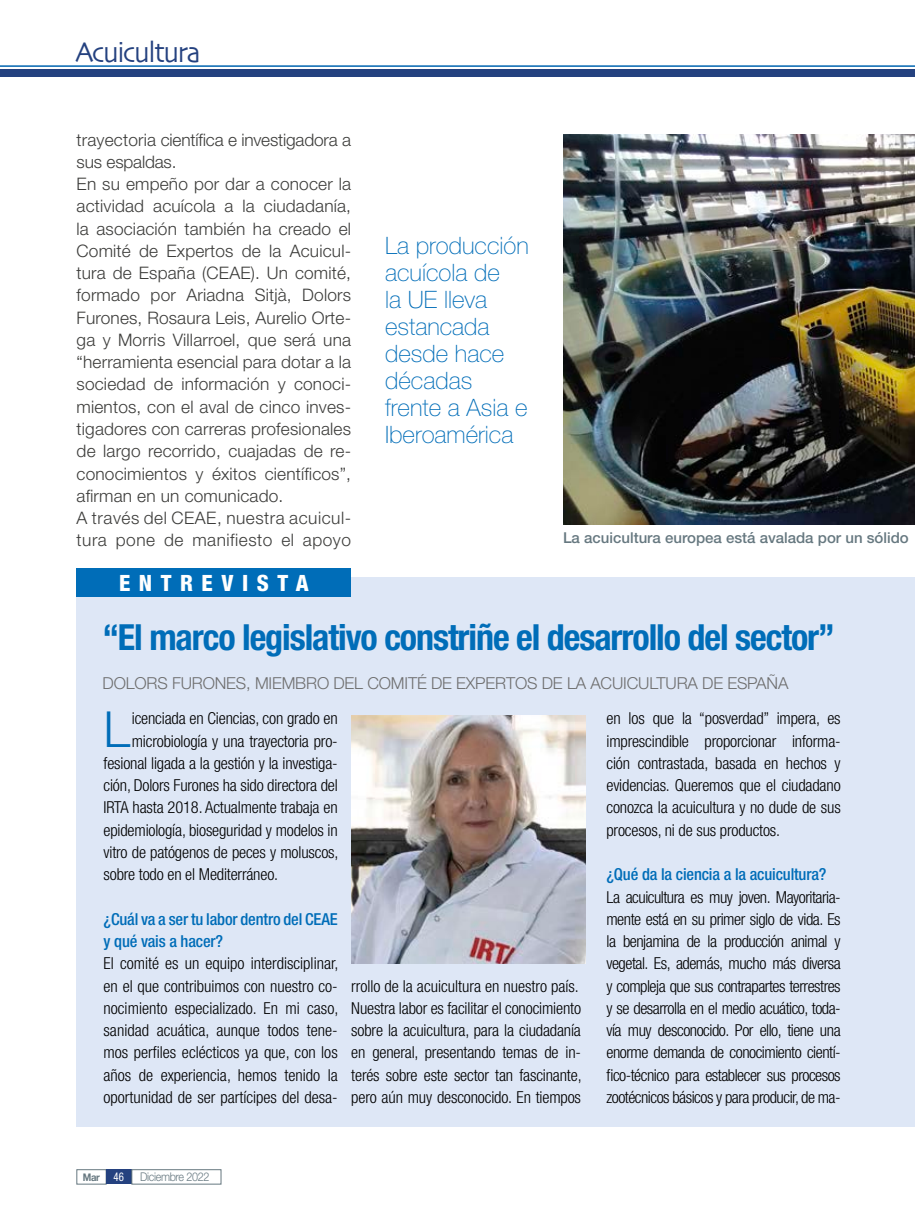
<style>
.page{position:relative;width:915px;height:1212px;background:#fff}
.page>*{position:absolute;margin:0;border:0;box-sizing:border-box;transform-origin:0 0}
.t1{font:300 49.8px "Helvetica Neue LT Std";color:#006db8}
.Texto_recuadros{font:700 condensed 36px "Helvetica Neue LT Std";letter-spacing:-.03em;color:#006db8}
.t2{font:29.7px "Skia";letter-spacing:-.05em;color:#24417f;scale:.91 1}
.Sumario{font:100 24px/27px "Helvetica Neue LT Std";color:#006db8}
.texto_frases_destaca{font:800 condensed 22.5px "Helvetica Neue LT Std";letter-spacing:.38em;color:#fff}
.t3{font:300 17.25px/22.2px "Helvetica Neue LT Std";letter-spacing:.01em;color:#3c3c3a;text-align:justify}
.t4{font:300 17.25px/22.2px "Helvetica Neue LT Std";letter-spacing:.03em;color:#3c3c3a}
.t5{font:300 17.25px/22.2px "Helvetica Neue LT Std";letter-spacing:-.01em;color:#3c3c3a}
.t6{font:300 condensed 16.5px/22.2px "Helvetica Neue LT Std";letter-spacing:-.01em;color:#000;text-align:justify}
.t7{font:500 condensed 16.5px/22.2px "Helvetica Neue LT Std";letter-spacing:-.01em;color:#006db8}
.t8{font:300 16.5px "Helvetica Neue LT Std";letter-spacing:-.01em;color:#6e6e6e}
.t9{font:500 15px "Helvetica Neue LT Std";color:#667880}
.t10{font:300 12px "Helvetica Neue LT Std";letter-spacing:-.03em;color:#667880;scale:.9 1}
.t11{font:700 10.5px "Helvetica Neue LT Std";color:#667880;scale:.9 1}
.s1{font-weight:400;font-stretch:condensed;font-size:12px;color:#fff}
</style>
<div class="page">
<div style="left:77px;top:1169px;width:29px;height:15px;border:1px solid #667880"></div>
<div style="left:106px;top:1169px;width:26px;height:15px;background:#24417f"></div>
<hr style="left:0;top:65px;width:914px;height:2px;background:#0065b0">
<div style="left:0;top:69px;width:914px;height:7px;background:#24417f"></div>
<div style="left:131px;top:1169px;width:90px;height:15px;border:1px solid #667880"></div>
<div style="left:77px;top:577px;width:837px;height:549px;background:#dee7f6"></div>
<img style="left:351px;top:715px;width:234px;height:248px">
<div style="left:77px;top:569px;width:274px;height:28px;background:#006db8"></div>
<img style="left:563px;top:134px;width:351px;height:390px">
<p class="t2" style="left:75px;top:34px;width:139px">Acuicultura</p>
<p class="t5" style="left:77px;top:128px;width:276px">trayectoria científica e investigadora a sus espaldas.</p>
<p class="t3" style="left:77px;top:172px;width:276px">En su empeño por dar a conocer la actividad acuícola a la ciudadanía, la asociación también ha creado el Comité de Expertos de la Acuicul&shy;tura de España (CEAE). Un comité, formado por Ariadna Sitjà, Dolors Furones, Rosaura Leis, Aurelio Orte&shy;ga y Morris Villarroel, que será una “herramienta esencial para dotar a la sociedad de información y conoci&shy;mientos, con el aval de cinco inves&shy;tigadores con carreras profesionales de largo recorrido, cuajadas de re&shy;conocimientos y éxitos científicos”, afirman en un comunicado.</p>
<p class="t4" style="left:77px;top:506px;width:276px">A través del CEAE, nuestra acuicul&shy;tura pone de manifiesto el apoyo</p>
<p class="texto_frases_destaca" style="left:119px;top:569px;width:191px">ENTREVISTA</p>
<p class="Sumario" style="left:385px;top:232px;width:145px">La producción acuícola de<br>la UE lleva estancada desde hace décadas frente a Asia e<br>Iberoamérica</p>
<p class="t9" style="left:563px;top:529px;width:347px">La acuicultura europea está avalada por un sólido</p>
<p class="Texto_recuadros" style="left:102px;top:615px;width:733px">“El marco legislativo constriñe el desarrollo del sector”</p>
<p class="t8" style="left:102px;top:673px;width:687px">DOLORS FURONES, MIEMBRO DEL COMITÉ DE EXPERTOS DE LA ACUICULTURA DE ESPAÑA</p>
<p class="t1" style="left:103px;top:698px;width:28px">L</p>
<p class="t6" style="left:132px;top:707px;width:207px">icenciada en Ciencias, con grado en</p>
<p class="t6" style="left:606px;top:707px;width:236px">en los que la “posverdad” impera, es imprescindible proporcionar informa&shy;ción contrastada, basada en hechos y evidencias. Queremos que el ciudadano conozca la acuicultura y no dude de sus procesos, ni de sus productos.</p>
<p class="t7" style="left:606px;top:863px;width:221px">¿Qué da la ciencia a la acuicultura?</p>
<p class="t6" style="left:606px;top:885px;width:236px">La acuicultura es muy joven. Mayoritaria&shy;mente está en su primer siglo de vida. Es la benjamina de la producción animal y vegetal. Es, además, mucho más diversa y compleja que sus contrapartes terrestres y se desarrolla en el medio acuático, toda&shy;vía muy desconocido. Por ello, tiene una enorme demanda de conocimiento cientí&shy;fico-técnico para establecer sus procesos zootécnicos básicos y para producir, de ma-</p>
<p class="t6" style="left:132px;top:730px;width:207px">microbiología y una trayectoria pro-</p>
<p class="t6" style="left:103px;top:752px;width:236px">fesional ligada a la gestión y la investiga-</p>
<p class="t6" style="left:103px;top:774px;width:236px">ción, Dolors Furones ha sido directora del</p>
<p class="t6" style="left:103px;top:796px;width:236px">IRTA hasta 2018. Actualmente trabaja en</p>
<p class="t6" style="left:103px;top:819px;width:236px">epidemiología, bioseguridad y modelos in</p>
<p class="t6" style="left:103px;top:841px;width:236px">vitro de patógenos de peces y moluscos,</p>
<p class="t6" style="left:103px;top:863px;width:176px">sobre todo en el Mediterráneo.</p>
<p class="t7" style="left:103px;top:908px;width:236px">¿Cuál va a ser tu labor dentro del CEAE y qué vais a hacer?</p>
<p class="t6" style="left:103px;top:952px;width:236px">El comité es un equipo interdisciplinar, en el que contribuimos con nuestro co&shy;nocimiento especializado. En mi caso, sanidad acuática, aunque todos tene&shy;mos perfiles eclécticos ya que, con los años de experiencia, hemos tenido la oportunidad de ser partícipes del desa-</p>
<p class="t6" style="left:351px;top:974px;width:229px">rrollo de la acuicultura en nuestro país.</p>
<p class="t6" style="left:351px;top:997px;width:232px">Nuestra labor es facilitar el conocimiento sobre la acuicultura, para la ciudadanía en general, presentando temas de in&shy;terés sobre este sector tan fascinante, pero aún muy desconocido. En tiempos</p>
<p class="t11" style="left:83px;top:1171px;width:47px">Mar <span class="s1">46</span></p>
<p class="t10" style="left:140px;top:1170px;width:79px">Diciembre 2022</p>
</div>
